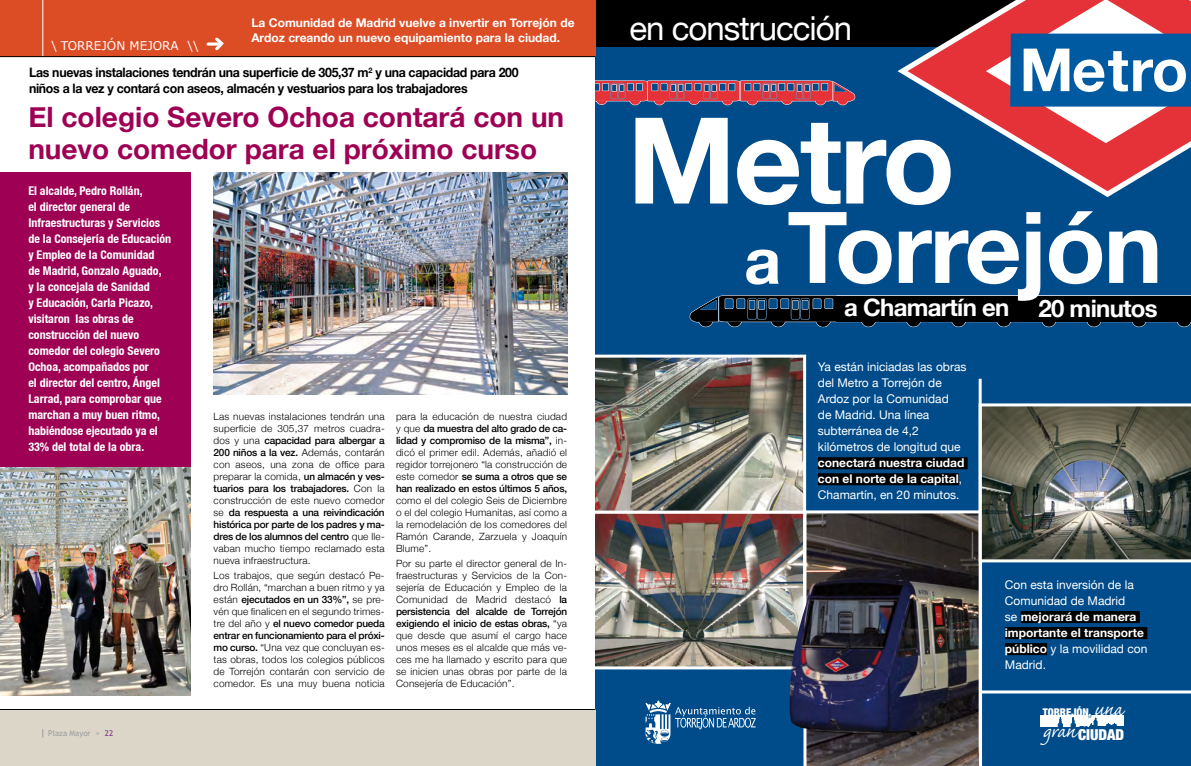
<style>
.page{position:relative;width:1191px;height:766px;background:#fff}
.page>*{position:absolute;margin:0;border:0;box-sizing:border-box;transform-origin:0 0}
.t1{font:700 119.9px "Helvetica Neue";letter-spacing:-.02em;color:#fff}
.t2{font:700 99.1px "Helvetica Neue";letter-spacing:-.02em;color:#fff}
.t3{font:33px "Helvetica Neue";letter-spacing:-.03em;color:#fff}
.t4{font:700 28px/32px "Helvetica Neue";color:#9e0054}
.t5{font:700 24px "Helvetica Neue";letter-spacing:-.03em;color:#fff}
.t6{font:23.3px "Caflisch Script";color:#fff}
.t7{font:900 condensed 15.1px "Helvetica Neue";color:#fff}
.t8{font:700 13px/16px "Helvetica Neue";letter-spacing:-.025em;color:#000;scale:.95 1}
.t9{font:700 condensed 12px/16px "Helvetica Neue";color:#fff}
.t10{font:12px/16px "Helvetica Neue";color:#fff}
.t11{font:700 12px/16px "Helvetica Neue";color:#fff}
.t12{font:12px "Verdana";color:#fff}
.t13{font:900 condensed 10.7px "Helvetica Neue";color:#fff}
.t14{font:300 10px/12px "Helvetica Neue";letter-spacing:.02em;color:#000;text-align:justify}
.t15{font:8px "Trebuchet MS";color:#9c9e9f}
.s1{font-weight:500}
.s2{color:#803689}
.s3{font-size:64.4px}
.s4{font-weight:400}
.s5{font-weight:700}
.s6{font-family:"Caflisch Script";font-weight:400;font-stretch:normal;font-size:23px}
</style>
<div class="page">
<div style="left:595px;top:0;width:596px;height:765px;background:#004c8b"></div>
<svg style="left:689px;top:295px;width:502px;height:32px;background:#0b1a26"></svg>
<div style="left:595px;top:0;width:596px;height:46px;background:#000"></div>
<svg style="left:907px;top:18px;width:284px;height:173px"></svg>
<svg style="left:985px;top:0;width:206px;height:143px;background:#9b7893"></svg>
<svg style="left:595px;top:80px;width:261px;height:26px"></svg>
<img style="left:595px;top:354px;width:211px;height:315px">
<svg style="left:803px;top:510px;width:179px;height:255px;background:#4a4544"></svg>
<img style="left:788px;top:577px;width:190px;height:158px">
<div style="left:818px;top:457px;width:149px;height:12px;background:#000"></div>
<div style="left:818px;top:473px;width:140px;height:12px;background:#000"></div>
<div style="left:1020px;top:611px;width:119px;height:12px;background:#000"></div>
<div style="left:1005px;top:627px;width:142px;height:12px;background:#000"></div>
<div style="left:1005px;top:643px;width:42px;height:12px;background:#000"></div>
<hr style="left:979px;top:690px;width:212px;height:3px;background:#fff">
<svg style="left:645px;top:700px;width:110px;height:43px"></svg>
<svg style="left:1040px;top:715px;width:84px;height:12px"></svg>
<svg style="left:981px;top:403px;width:210px;height:159px;background:#666960"></svg>
<hr style="left:978px;top:378px;width:3px;height:374px;background:#fff">
<div style="left:0;top:709px;width:595px;height:56px;background:#dcd6c9"></div>
<hr style="left:0;top:709px;width:595px;height:1px;background:#000">
<div style="left:0;top:0;width:595px;height:56px;background:#dc4d26"></div>
<hr style="left:43px;top:0;width:1px;height:56px;background:#fff">
<svg style="left:207px;top:37px;width:17px;height:14px"></svg>
<hr style="left:0;top:56px;width:595px;height:1px;background:#000">
<div style="left:0;top:172px;width:191px;height:295px;background:#9e0054"></div>
<img style="left:214px;top:172px;width:353px;height:222px">
<img style="left:0;top:467px;width:191px;height:227px">
<p class="t12" style="left:51px;top:38px;width:149px">\ TORREJÓN MEJORA \\</p>
<p class="t11" style="left:251px;top:15px;width:325px;line-height:14.4px">La Comunidad de Madrid vuelve a invertir en Torrejón de<br>Ardoz creando un nuevo equipamiento para la ciudad.</p>
<h3 class="t8" style="left:29px;top:64px;width:517px">Las nuevas instalaciones tendrán una superficie de 305,37 m<sup>2</sup> y una capacidad para 200 niños a la vez y contará con aseos, almacén y vestuarios para los trabajadores</h3>
<h3 class="t4" style="left:28px;top:100px;width:537px">El colegio Severo Ochoa contará con un nuevo comedor para el próximo curso</h3>
<p class="t9" style="left:28px;top:182px;width:144px">El alcalde, Pedro Rollán,<br>el director general de<br>Infraestructuras y Servicios de la Consejería de Educación y Empleo de la Comunidad<br>de Madrid, Gonzalo Aguado,<br>y la concejala de Sanidad<br>y Educación, Carla Picazo, visitaron las obras de construcción del nuevo comedor del colegio Severo<br>Ochoa, acompañados por<br>el director del centro, Ángel<br>Larrad, para comprobar que marchan a muy buen ritmo, habiéndose ejecutado ya el<br>33% del total de la obra.</p>
<p class="t14" style="left:214px;top:410px;width:173px">Las nuevas instalaciones tendrán una superficie de 305,37 metros cuadra&shy;dos y una <span class="s1">capacidad para albergar a 200 niños a la vez.</span> Además, contarán con aseos, una zona de office para preparar la comida, <span class="s1">un almacén y ves&shy;tuarios para los trabajadores.</span> Con la construcción de este nuevo comedor se <span class="s1">da respuesta a una reivindicación histórica por parte de los padres y ma&shy;dres de los alumnos del centro</span> que lle&shy;vaban mucho tiempo reclamado esta nueva infraestructura.</p>
<p class="t14" style="left:214px;top:569px;width:173px">Los trabajos, que según destacó Pe&shy;dro Rollán, “marchan a buen ritmo y ya están <span class="s1">ejecutados en un 33%”,</span> se pre&shy;vén que finalicen en el segundo trimes&shy;tre del año y <span class="s1">el nuevo comedor pueda entrar en funcionamiento para el próxi&shy;mo curso.</span> “Una vez que concluyan es&shy;tas obras, todos los colegios públicos de Torrejón contarán con servicio de comedor. Es una muy buena noticia</p>
<p class="t14" style="left:396px;top:410px;width:173px">para la educación de nuestra ciudad y que <span class="s1">da muestra del alto grado de ca&shy;lidad y compromiso de la misma”,</span> in&shy;dicó el primer edil. Además, añadió el regidor torrejonero “la construcción de este comedor <span class="s1">se suma a otros que se han realizado en estos últimos 5 años,</span></p>
<p class="t14" style="left:396px;top:494px;width:173px">como el del colegio Seis de Diciembre o el del colegio Humanitas, así como a la remodelación de los comedores del Ramón Carande, Zarzuela y Joaquín Blume”.</p>
<p class="t14" style="left:396px;top:557px;width:173px">Por su parte el director general de In&shy;fraestructuras y Servicios de la Con&shy;sejería de Educación y Empleo de la Comunidad de Madrid destacó <span class="s1">la persistencia del alcalde de Torrejón exigiendo el inicio de estas obras,</span> “ya que desde que asumí el cargo hace unos meses es el alcalde que más ve&shy;ces me ha llamado y escrito para que se inicien unas obras por parte de la Consejería de Educación”.</p>
<p class="t15" style="left:48px;top:728px;width:67px">Plaza Mayor &gt; <span class="s2">22</span></p>
<h3 class="t3" style="left:629px;top:9px;width:224px">en construcción</h3>
<h1 class="t1" style="left:627px;top:86px;width:329px">Metro</h1>
<h2 class="t2" style="left:744px;top:186px;width:420px"><span class="s3">a</span>Torrejón</h2>
<h3 class="t5" style="left:844px;top:293px;width:315px">a Chamartín en 20 minutos</h3>
<p class="t10" style="left:818px;top:358px;width:150px">Ya están iniciadas las obras del Metro a Torrejón de<br>Ardoz por la Comunidad<br>de Madrid. Una línea subterránea de 4,2 kilómetros de longitud que</p>
<p class="t11" style="left:818px;top:454px;width:148px">conectará nuestra ciudad con el norte de la capital<span class="s4">,<br>Chamartín, en 20 minutos.</span></p>
<p class="t10" style="left:1005px;top:576px;width:144px">Con esta inversión de la<br>Comunidad de Madrid<br>se <span class="s5">mejorará de manera importante el transporte público</span> y la movilidad con<br>Madrid.</p>
<p class="t13" style="left:1042px;top:705px;width:81px">TORREJÓN, <span class="s6">una</span></p>
<h3 class="t6" style="left:1042px;top:719px;width:35px">gran</h3>
<h3 class="t7" style="left:1078px;top:725px;width:47px">CIUDAD</h3>
</div>
